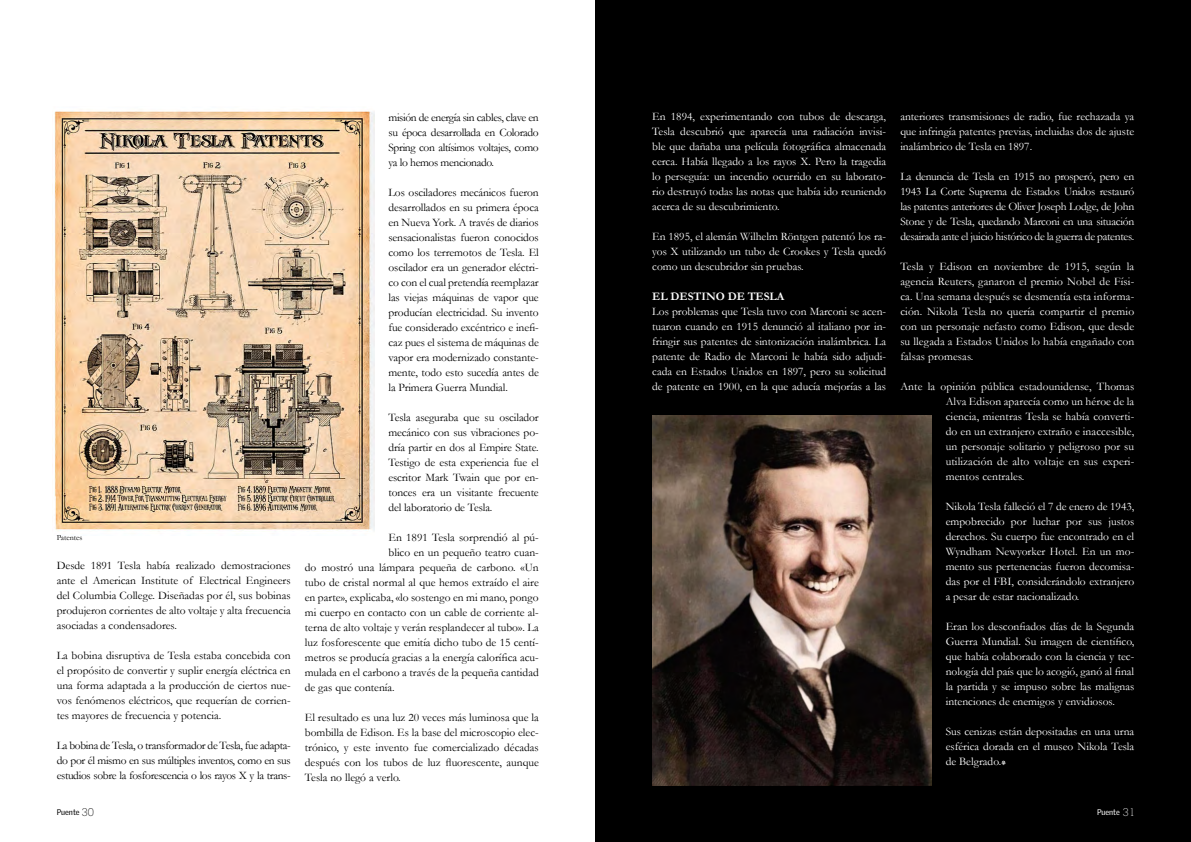
<style>
.page{position:relative;width:1191px;height:842px;background:#fff}
.page>*{position:absolute;margin:0;border:0;box-sizing:border-box;transform-origin:0 0}
.t1{font:11.5px/15px "Garamond";color:#fff;text-align:justify}
.t2{font:11.5px/15px "Garamond";color:#000;text-align:justify}
.t3{font:700 11.5px "Garamond";color:#fff}
.t4{font:8px "Griffith Gothic";color:#000}
.t5{font:8px "Garamond";color:#000}
.t6{font:8px "Griffith Gothic";color:#fff}
.s1{font-family:"Boton";font-weight:300;font-size:11px}
</style>
<div class="page">
<div style="left:595px;top:0;width:596px;height:842px;background:#000"></div>
<img style="left:54px;top:111px;width:320px;height:420px">
<img style="left:652px;top:416px;width:279px;height:369px">
<svg style="left:1001px;top:760px;width:5px;height:5px"></svg>
<p class="t5" style="left:57px;top:532px;width:27px">Patentes</p>
<p class="t2" style="left:57px;top:557px;width:235px">Desde 1891 Tesla había realizado demostraciones ante el American Institute of Electrical Engineers del Columbia College. Diseñadas por él, sus bobinas produjeron corrientes de alto voltaje y alta frecuencia asociadas a condensadores.</p>
<p class="t2" style="left:57px;top:647px;width:235px">La bobina disruptiva de Tesla estaba concebida con el propósito de convertir y suplir energía eléctrica en una forma adaptada a la producción de ciertos nue&shy;vos fenómenos eléctricos, que requerían de corrien&shy;tes mayores de frecuencia y potencia.</p>
<p class="t2" style="left:57px;top:737px;width:235px">La bobina de Tesla, o transformador de Tesla, fue adapta&shy;do por él mismo en sus múltiples inventos, como en sus estudios sobre la fosforescencia o los rayos X y la trans-</p>
<p class="t4" style="left:57px;top:807px;width:39px">Puente <span class="s1">30</span></p>
<p class="t2" style="left:388px;top:110px;width:152px">misión de energía sin cables, clave en su época desarrollada en Colorado Spring con altísimos voltajes, como ya lo hemos mencionado.</p>
<p class="t2" style="left:388px;top:185px;width:152px">Los osciladores mecánicos fueron desarrollados en su primera época en Nueva York. A través de diarios sensacionalistas fueron conocidos como los terremotos de Tesla. El oscilador era un generador eléctri&shy;co con el cual pretendía reemplazar las viejas máquinas de vapor que producían electricidad. Su invento fue considerado excéntrico e inefi&shy;caz pues el sistema de máquinas de vapor era modernizado constante&shy;mente, todo esto sucedía antes de la Primera Guerra Mundial.</p>
<p class="t2" style="left:388px;top:410px;width:152px">Tesla aseguraba que su oscilador mecánico con sus vibraciones po&shy;dría partir en dos al Empire State.<br>Testigo de esta experiencia fue el escritor Mark Twain que por en&shy;tonces era un visitante frecuente del laboratorio de Tesla.</p>
<p class="t2" style="left:388px;top:530px;width:152px">En 1891 Tesla sorprendió al pú-</p>
<p class="t2" style="left:388px;top:545px;width:152px">blico en un pequeño teatro cuan-</p>
<p class="t2" style="left:305px;top:560px;width:235px">do mostró una lámpara pequeña de carbono. «Un</p>
<p class="t2" style="left:305px;top:575px;width:235px">tubo de cristal normal al que hemos extraído el aire</p>
<p class="t2" style="left:305px;top:590px;width:235px">en parte», explicaba, «lo sostengo en mi mano, pongo</p>
<p class="t2" style="left:305px;top:605px;width:235px">mi cuerpo en contacto con un cable de corriente al-</p>
<p class="t2" style="left:305px;top:620px;width:235px">terna de alto voltaje y verán resplandecer al tubo». La</p>
<p class="t2" style="left:305px;top:635px;width:235px">luz fosforescente que emitía dicho tubo de 15 centí-</p>
<p class="t2" style="left:305px;top:650px;width:235px">metros se producía gracias a la energía calorífica acu-</p>
<p class="t2" style="left:305px;top:665px;width:235px">mulada en el carbono a través de la pequeña cantidad</p>
<p class="t2" style="left:305px;top:680px;width:91px">de gas que contenía.</p>
<p class="t2" style="left:305px;top:710px;width:235px">El resultado es una luz 20 veces más luminosa que la bombilla de Edison. Es la base del microscopio elec&shy;trónico, y este invento fue comercializado décadas después con los tubos de luz fluorescente, aunque Tesla no llegó a verlo.</p>
<p class="t1" style="left:652px;top:109px;width:235px">En 1894, experimentando con tubos de descarga, Tesla descubrió que aparecía una radiación invisi&shy;ble que dañaba una película fotográfica almacenada cerca. Había llegado a los rayos X. Pero la tragedia lo perseguía: un incendio ocurrido en su laborato&shy;rio destruyó todas las notas que había ido reuniendo acerca de su descubrimiento.</p>
<p class="t1" style="left:652px;top:229px;width:235px">En 1895, el alemán Wilhelm Röntgen patentó los ra&shy;yos X utilizando un tubo de Crookes y Tesla quedó como un descubridor sin pruebas.</p>
<p class="t3" style="left:652px;top:290px;width:134px">EL DESTINO DE TESLA</p>
<p class="t1" style="left:652px;top:304px;width:235px">Los problemas que Tesla tuvo con Marconi se acen&shy;tuaron cuando en 1915 denunció al italiano por in&shy;fringir sus patentes de sintonización inalámbrica. La patente de Radio de Marconi le había sido adjudi&shy;cada en Estados Unidos en 1897, pero su solicitud de patente en 1900, en la que aducía mejorías a las</p>
<p class="t1" style="left:900px;top:109px;width:235px">anteriores transmisiones de radio, fue rechazada ya que infringía patentes previas, incluidas dos de ajuste inalámbrico de Tesla en 1897.</p>
<p class="t1" style="left:900px;top:169px;width:235px">La denuncia de Tesla en 1915 no prosperó, pero en 1943 La Corte Suprema de Estados Unidos restauró las patentes anteriores de Oliver Joseph Lodge, de John Stone y de Tesla, quedando Marconi en una situación desairada ante el juicio histórico de la guerra de patentes.</p>
<p class="t1" style="left:900px;top:259px;width:235px">Tesla y Edison en noviembre de 1915, según la agencia Reuters, ganaron el premio Nobel de Físi&shy;ca. Una semana después se desmentía esta informa&shy;ción. Nikola Tesla no quería compartir el premio con un personaje nefasto como Edison, que desde su llegada a Estados Unidos lo había engañado con falsas promesas.</p>
<p class="t1" style="left:945px;top:379px;width:190px;text-indent:-45px">Ante la opinión pública estadounidense, Thomas Alva Edison aparecía como un héroe de la ciencia, mientras Tesla se había converti&shy;do en un extranjero extraño e inaccesible, un personaje solitario y peligroso por su utilización de alto voltaje en sus experi&shy;mentos centrales.</p>
<p class="t1" style="left:945px;top:499px;width:190px">Nikola Tesla falleció el 7 de enero de 1943, empobrecido por luchar por sus justos derechos. Su cuerpo fue encontrado en el Wyndham Newyorker Hotel. En un mo&shy;mento sus pertenencias fueron decomisa&shy;das por el FBI, considerándolo extranjero a pesar de estar nacionalizado.</p>
<p class="t1" style="left:945px;top:619px;width:190px">Eran los desconfiados días de la Segunda Guerra Mundial. Su imagen de científico, que había colaborado con la ciencia y tec&shy;nología del país que lo acogió, ganó al final la partida y se impuso sobre las malignas intenciones de enemigos y envidiosos.</p>
<p class="t1" style="left:945px;top:724px;width:190px">Sus cenizas están depositadas en una urna esférica dorada en el museo Nikola Tesla de Belgrado.</p>
<p class="t6" style="left:1097px;top:807px;width:40px">Puente <span class="s1">31</span></p>
</div>
